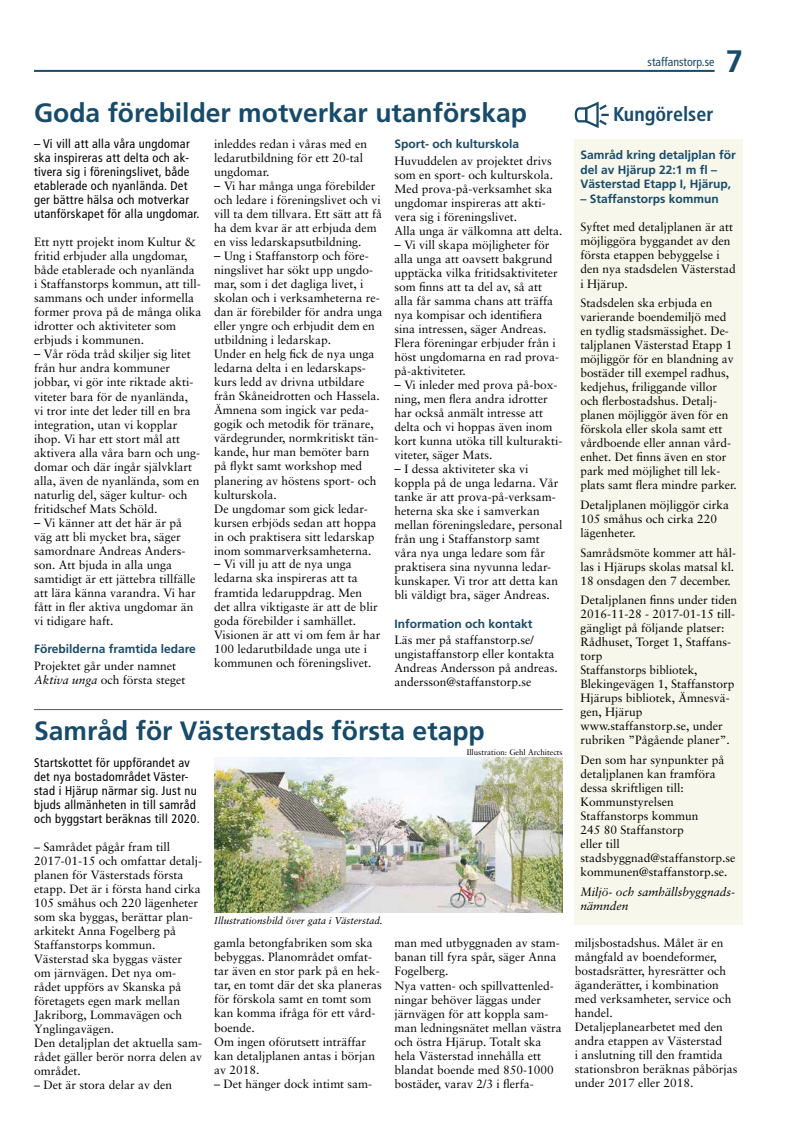
<style>
.page{position:relative;width:794px;height:1126px;background:#fff}
.page>*{position:absolute;margin:0;border:0;box-sizing:border-box;transform-origin:0 0}
.t1{font:700 31px "Frutiger";color:#174b69}
.t2{font:700 26.5px "Frutiger";color:#174b69}
.t3{font:700 condensed 20px "Frutiger";color:#174b69}
.t4{font:condensed 12.5px/14px "Frutiger";letter-spacing:.025em;color:#000}
.t5{font:12px/14px "Sabon";color:#000}
.t6{font:700 12px/14.4px "Frutiger";color:#174b69}
.t7{font:italic 12px/14px "Sabon";color:#000}
.t8{font:condensed 12px "Frutiger";color:#174b69}
.t9{font:italic 10px "Sabon";color:#000}
.t10{font:8px "Sabon";color:#000}
.s1{font-family:"Frutiger";font-stretch:condensed;font-size:12.5px}
.s2{font-style:italic}
</style>
<div class="page">
<hr style="left:34px;top:70px;width:680px;height:2px;background:#174b69">
<div style="left:575px;top:139px;width:168px;height:785px;background:#f7f7ec"></div>
<hr style="left:34px;top:709px;width:529px;height:1px;background:#575756">
<svg style="left:575px;top:102px;width:34px;height:26px"></svg>
<img style="left:214px;top:757px;width:349px;height:155px">
<p class="t8" style="left:647px;top:55px;width:68px">staffanstorp.se</p>
<h1 class="t1" style="left:725px;top:43px;width:19px">7</h1>
<h2 class="t2" style="left:34px;top:97px;width:494px">Goda förebilder motverkar utanförskap</h2>
<p class="t4" style="left:34px;top:137px;width:167px">– Vi vill att alla våra ungdomar ska inspireras att delta och ak&shy;tivera sig i föreningslivet, både etablerade och nyanlända. Det ger bättre hälsa och motverkar utanförskapet för alla ungdomar.</p>
<p class="t5" style="left:34px;top:235px;width:169px">Ett nytt projekt inom Kultur &amp; fritid erbjuder alla ungdomar, både etablerade och nyanlända<br>i Staffanstorps kommun, att till&shy;sammans och under informella former prova på de många olika idrotter och aktiviteter som erbjuds i kommunen.</p>
<p class="t5" style="left:34px;top:347px;width:168px"><span class="s1">–</span> Vår röda tråd skiljer sig litet från hur andra kommuner jobbar, vi gör inte riktade akti&shy;viteter bara för de nyanlända, vi tror inte det leder till en bra integration, utan vi kopplar ihop. Vi har ett stort mål att aktivera alla våra barn och ung&shy;domar och där ingår självklart alla, även de nyanlända, som en naturlig del, säger kultur- och fritidschef Mats Schöld.</p>
<p class="t5" style="left:34px;top:515px;width:163px"><span class="s1">–</span> Vi känner att det här är på väg att bli mycket bra, säger samordnare Andreas Anders&shy;son. Att bjuda in alla unga samtidigt är ett jättebra tillfälle att lära känna varandra. Vi har fått in fler aktiva ungdomar än vi tidigare haft.</p>
<p class="t6" style="left:34px;top:641px;width:163px">Förebilderna framtida ledare</p>
<p class="t5" style="left:34px;top:658px;width:153px">Projektet går under namnet<br><span class="s2">Aktiva unga</span> och första steget</p>
<h3 class="t3" style="left:613px;top:102px;width:102px">Kungörelser</h3>
<p class="t6" style="left:394px;top:137px;width:126px">Sport- och kulturskola</p>
<p class="t5" style="left:394px;top:153px;width:170px">Huvuddelen av projektet drivs som en sport- och kulturskola.<br>Med prova-på-verksamhet ska ungdomar inspireras att akti&shy;vera sig i föreningslivet.<br>Alla unga är välkomna att delta.</p>
<p class="t5" style="left:394px;top:237px;width:166px"><span class="s1">–</span> Vi vill skapa möjligheter för alla unga att oavsett bakgrund upptäcka vilka fritidsaktiviteter som finns att ta del av, så att alla får samma chans att träffa nya kompisar och identifiera sina intressen, säger Andreas.<br>Flera föreningar erbjuder från i höst ungdomarna en rad prova&shy;på-aktiviteter.</p>
<p class="t5" style="left:394px;top:377px;width:170px"><span class="s1">–</span> Vi inleder med prova på-box&shy;ning, men flera andra idrotter har också anmält intresse att delta och vi hoppas även inom kort kunna utöka till kulturakti&shy;viteter, säger Mats.</p>
<p class="t5" style="left:394px;top:461px;width:170px"><span class="s1">–</span> I dessa aktiviteter ska vi koppla på de unga ledarna. Vår tanke är att prova-på-verksam&shy;heterna ska ske i samverkan mellan föreningsledare, personal från ung i Staffanstorp samt våra nya unga ledare som får praktisera sina nyvunna ledar&shy;kunskaper. Vi tror att detta kan bli väldigt bra, säger Andreas.</p>
<p class="t6" style="left:394px;top:616px;width:140px">Information och kontakt</p>
<p class="t5" style="left:394px;top:633px;width:165px">Läs mer på staffanstorp.se/ ungistaffanstorp eller kontakta<br>Andreas Andersson på andreas. andersson@staffanstorp.se</p>
<p class="t5" style="left:214px;top:137px;width:154px">inleddes redan i våras med en ledarutbildning för ett 20-tal ungdomar.</p>
<p class="t5" style="left:214px;top:179px;width:169px"><span class="s1">–</span> Vi har många unga förebilder och ledare i föreningslivet och vi vill ta dem tillvara. Ett sätt att få ha dem kvar är att erbjuda dem en viss ledarskapsutbildning.</p>
<p class="t5" style="left:214px;top:249px;width:170px"><span class="s1">–</span> Ung i Staffanstorp och före&shy;ningslivet har sökt upp ungdo&shy;mar, som i det dagliga livet, i skolan och i verksamheterna re&shy;dan är förebilder för andra unga eller yngre och erbjudit dem en utbildning i ledarskap.<br>Under en helg fick de nya unga ledarna delta i en ledarskaps&shy;kurs ledd av drivna utbildare från Skåneidrotten och Hassela.<br>Ämnena som ingick var peda&shy;gogik och metodik för tränare, värdegrunder, normkritiskt tän&shy;kande, hur man bemöter barn på flykt samt workshop med planering av höstens sport- och kulturskola.<br>De ungdomar som gick ledar&shy;kursen erbjöds sedan att hoppa in och praktisera sitt ledarskap inom sommarverksamheterna.</p>
<p class="t5" style="left:214px;top:557px;width:168px"><span class="s1">–</span> Vi vill ju att de nya unga ledarna ska inspireras att ta framtida ledaruppdrag. Men det allra viktigaste är att de blir goda förebilder i samhället.<br>Visionen är att vi om fem år har<br>100 ledarutbildade unga ute i kommunen och föreningslivet.</p>
<p class="t6" style="left:580px;top:148px;width:157px">Samråd kring detaljplan för del av Hjärup 22:1 m fl –<br>Västerstad Etapp I, Hjärup,</p>
<p class="t6" style="left:580px;top:191px;width:140px">– Staffanstorps kommun</p>
<p class="t5" style="left:580px;top:220px;width:157px">Syftet med detaljplanen är att möjliggöra byggandet av den första etappen bebyggelse i den nya stadsdelen Västerstad i Hjärup.</p>
<p class="t5" style="left:580px;top:296px;width:158px">Stadsdelen ska erbjuda en varierande boendemiljö med en tydlig stadsmässighet. De&shy;taljplanen Västerstad Etapp 1 möjliggör för en blandning av bostäder till exempel radhus, kedjehus, friliggande villor och flerbostadshus. Detalj&shy;planen möjliggör även för en förskola eller skola samt ett vårdboende eller annan vård&shy;enhet. Det finns även en stor park med möjlighet till lek&shy;plats samt flera mindre parker.</p>
<p class="t5" style="left:580px;top:497px;width:150px">Detaljplanen möjliggör cirka<br>105 småhus och cirka 220 lägenheter.</p>
<p class="t5" style="left:580px;top:545px;width:157px">Samrådsmöte kommer att hål&shy;las i Hjärups skolas matsal kl.<br>18 onsdagen den 7 december.</p>
<p class="t5" style="left:580px;top:593px;width:158px">Detaljplanen finns under tiden<br>2016-11-28 - 2017-01-15 till&shy;gängligt på följande platser:<br>Rådhuset, Torget 1, Staffans&shy;torp<br>Staffanstorps bibliotek,<br>Blekingevägen 1, Staffanstorp<br>Hjärups bibliotek, Ämnesvä&shy;gen, Hjärup www.staffanstorp.se, under rubriken ”Pågående planer”.</p>
<p class="t5" style="left:580px;top:752px;width:156px">Den som har synpunkter på detaljplanen kan framföra dessa skriftligen till:<br>Kommunstyrelsen<br>Staffanstorps kommun<br>245 80 Staffanstorp<br>eller till stadsbyggnad@staffanstorp.se kommunen@staffanstorp.se.</p>
<p class="t7" style="left:580px;top:884px;width:156px">Miljö- och samhällsbyggnads&shy;nämnden</p>
<h2 class="t2" style="left:34px;top:715px;width:452px">Samråd för Västerstads första etapp</h2>
<p class="t4" style="left:34px;top:755px;width:167px">Startskottet för uppförandet av det nya bostadområdet Väster&shy;stad i Hjärup närmar sig. Just nu bjuds allmänheten in till samråd och byggstart beräknas till 2020.</p>
<p class="t5" style="left:34px;top:839px;width:170px">– Samrådet pågår fram till<br>2017-01-15 och omfattar detalj&shy;planen för Västerstads första etapp. Det är i första hand cirka<br>105 småhus och 220 lägenheter som ska byggas, berättar plan&shy;arkitekt Anna Fogelberg på<br>Staffanstorps kommun.<br>Västerstad ska byggas väster<br>om järnvägen. Det nya om&shy;rådet uppförs av Skanska på företagets egen mark mellan<br>Jakriborg, Lommavägen och<br>Ynglingavägen.<br>Den detaljplan det aktuella sam&shy;rådet gäller berör norra delen av området.</p>
<p class="t5" style="left:34px;top:1077px;width:140px">– Det är stora delar av den</p>
<p class="t10" style="left:467px;top:747px;width:97px">Illustration: Gehl Architects</p>
<p class="t9" style="left:214px;top:914px;width:170px">Illustrationsbild över gata i Västerstad.</p>
<p class="t5" style="left:394px;top:936px;width:169px">man med utbyggnaden av stam&shy;banan till fyra spår, säger Anna<br>Fogelberg.<br>Nya vatten- och spillvattenled&shy;ningar behöver läggas under järnvägen för att koppla sam&shy;man ledningsnätet mellan västra och östra Hjärup. Totalt ska hela Västerstad innehålla ett blandat boende med 850-1000 bostäder, varav 2/3 i flerfa-</p>
<p class="t5" style="left:575px;top:935px;width:164px">miljsbostadshus. Målet är en mångfald av boendeformer, bostadsrätter, hyresrätter och äganderätter, i kombination med verksamheter, service och handel.<br>Detaljeplanearbetet med den andra etappen av Västerstad<br>i anslutning till den framtida stationsbron beräknas påbörjas under 2017 eller 2018.</p>
<p class="t5" style="left:214px;top:936px;width:169px">gamla betongfabriken som ska bebyggas. Planområdet omfat&shy;tar även en stor park på en hek&shy;tar, en tomt där det ska planeras för förskola samt en tomt som kan komma ifråga för ett vård&shy;boende.<br>Om ingen oförutsett inträffar kan detaljplanen antas i början av 2018.</p>
<p class="t5" style="left:214px;top:1076px;width:159px">– Det hänger dock intimt sam-</p>
</div>
